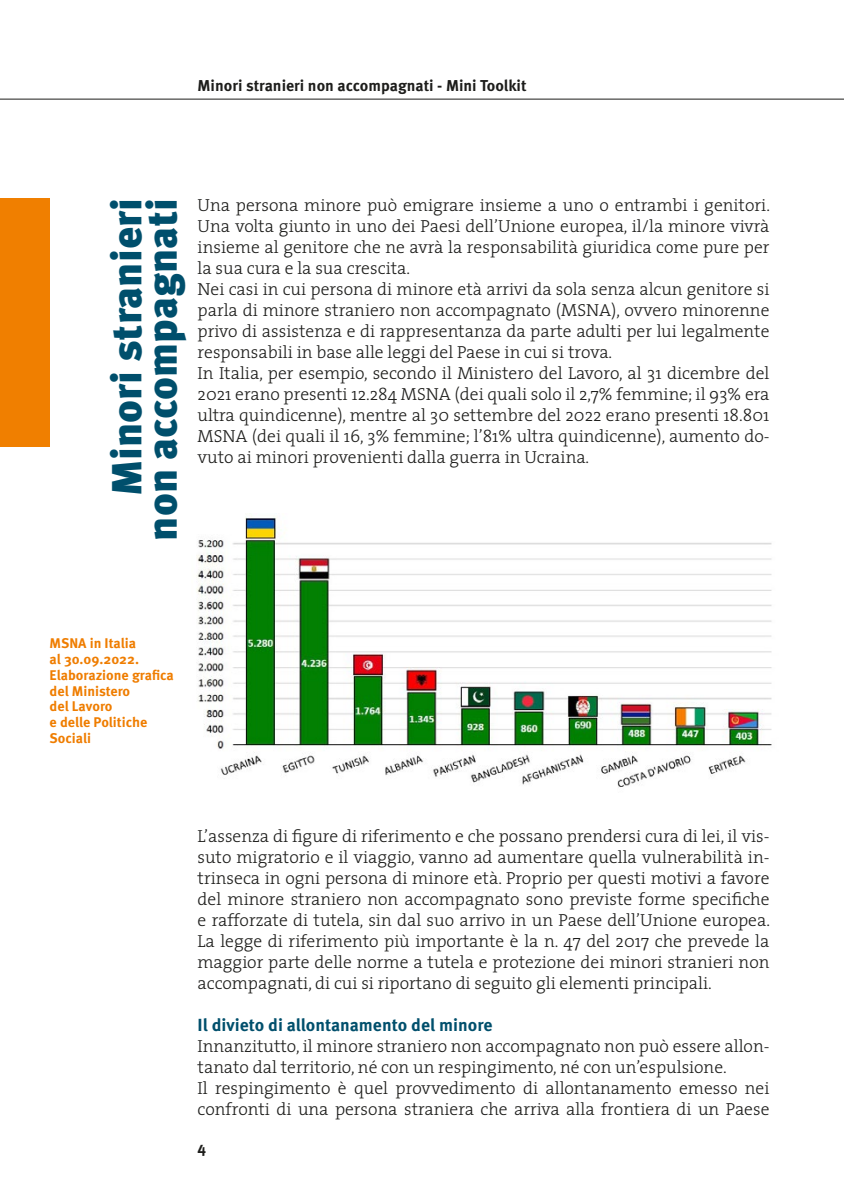
<style>
.page{position:relative;width:844px;height:1191px;background:#fff}
.page>*{position:absolute;margin:0;border:0;box-sizing:border-box;transform-origin:0 0}
.t1{font:900 42px/35px "Meta Pro";color:#004f6c;text-align:right}
.t2{font:300 17.5px/21px "The Serif";color:#1d1d1b}
.t3{font:700 17.5px "Meta Pro";color:#004f6c}
.t4{font:700 15.75px "Meta Pro";color:#1d1d1b}
.t5{font:700 14px/15.8px "Meta Pro";color:#ef7d00}
</style>
<div class="page">
<hr style="left:0;top:99px;width:843px;height:1px;background:#1d1d1b">
<div style="left:0;top:198px;width:50px;height:248px;background:#f07f00"></div>
<img style="left:197px;top:516px;width:575px;height:272px">
<p class="t4" style="left:197px;top:76px;width:330px">Minori stranieri non accompagnati - Mini Toolkit</p>
<h1 class="t1" style="left:111px;top:540px;width:343px;rotate:-90deg">Minori stranieri non accompagnati</h1>
<p class="t2" style="left:197px;top:194px;width:573px">Una persona minore può emigrare insieme a uno o entrambi i genitori.<br>Una volta giunto in uno dei Paesi dell’Unione europea, il/la minore vivrà insieme al genitore che ne avrà la responsabilità giuridica come pure per la sua cura e la sua crescita.<br>Nei casi in cui persona di minore età arrivi da sola senza alcun genitore si parla di minore straniero non accompagnato (MSNA), ovvero minorenne privo di assistenza e di rappresentanza da parte adulti per lui legalmente responsabili in base alle leggi del Paese in cui si trova.<br>In Italia, per esempio, secondo il Ministero del Lavoro, al 31 dicembre del 2021 erano presenti 12.284 MSNA (dei quali solo il 2,7% femmine; il 93% era ultra quindicenne), mentre al 30 settembre del 2022 erano presenti 18.801<br>MSNA (dei quali il 16, 3% femmine; l’81% ultra quindicenne), aumento do&shy;vuto ai minori provenienti dalla guerra in Ucraina.</p>
<p class="t5" style="left:50px;top:636px;width:126px">MSNA in Italia<br>al 30.09.2022.<br>Elaborazione grafica del Ministero<br>del Lavoro<br>e delle Politiche<br>Sociali</p>
<p class="t2" style="left:197px;top:824px;width:573px;text-align:justify">L’assenza di figure di riferimento e che possano prendersi cura di lei, il vis&shy;suto migratorio e il viaggio, vanno ad aumentare quella vulnerabilità in&shy;trinseca in ogni persona di minore età. Proprio per questi motivi a favore del minore straniero non accompagnato sono previste forme specifiche e rafforzate di tutela, sin dal suo arrivo in un Paese dell’Unione europea.<br>La legge di riferimento più importante è la n. 47 del 2017 che prevede la maggior parte delle norme a tutela e protezione dei minori stranieri non accompagnati, di cui si riportano di seguito gli elementi principali.</p>
<p class="t3" style="left:197px;top:1013px;width:296px">Il divieto di allontanamento del minore</p>
<p class="t2" style="left:197px;top:1034px;width:573px">Innanzitutto, il minore straniero non accompagnato non può essere allon&shy;tanato dal territorio, né con un respingimento, né con un’espulsione.<br>Il respingimento è quel provvedimento di allontanamento emesso nei confronti di una persona straniera che arriva alla frontiera di un Paese</p>
<p class="t4" style="left:197px;top:1137px;width:10px">4</p>
</div>
